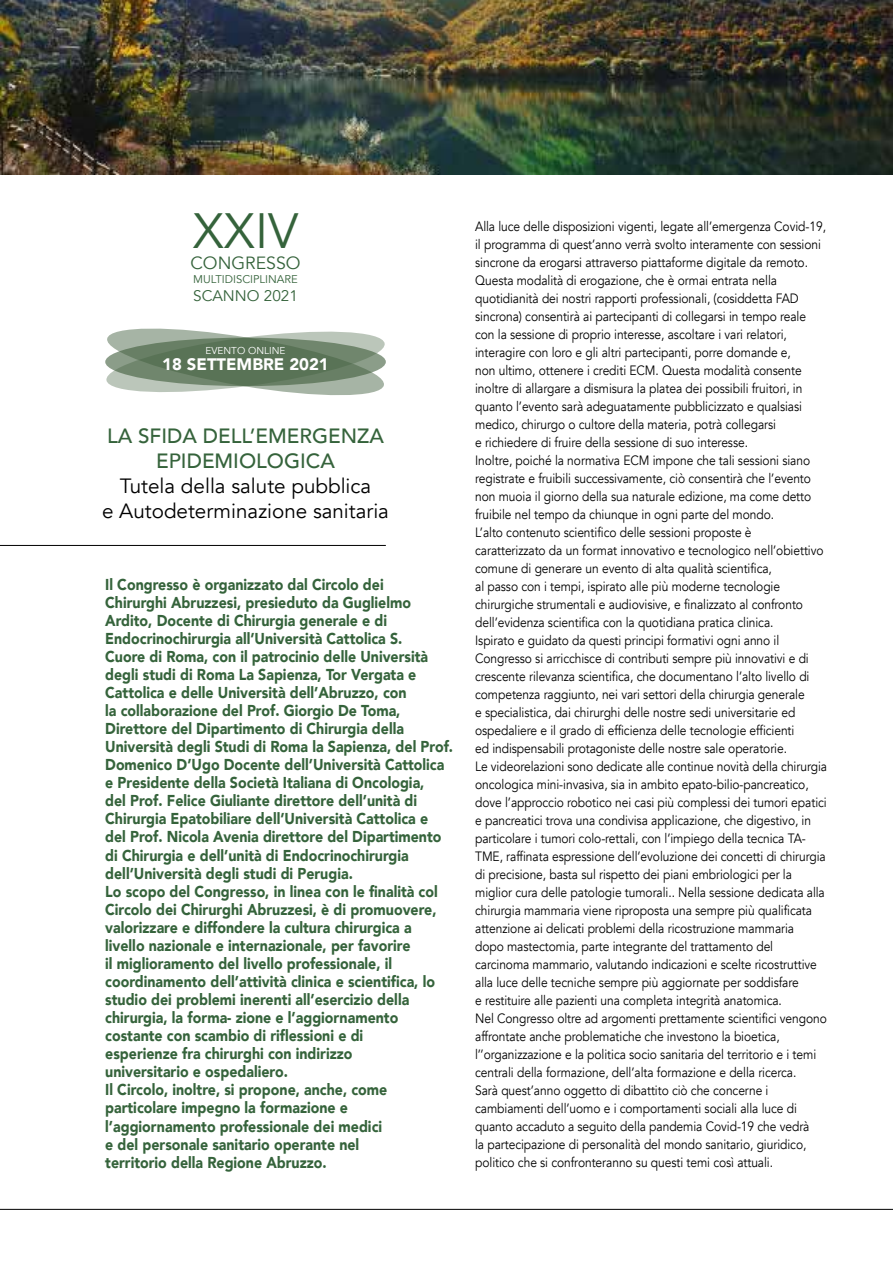
<style>
.page{position:relative;width:893px;height:1263px;background:#fff}
.page>*{position:absolute;margin:0;border:0;box-sizing:border-box;transform-origin:0 0}
.t1{font:49.5px "Avenir";color:#35633b}
.t2{font:20.7px/24.8px "Avenir";color:#000;text-align:center}
.t3{font:500 20.7px/24.8px "Avenir";color:#35633b;text-align:center}
.t4{font:17.7px "Avenir";color:#35633b}
.t5{font:900 16.65px "Avenir";color:#fff}
.t6{font:900 15.75px/18px "Avenir";color:#35633b;scale:.9 1}
.t7{font:15.3px "Avenir";color:#35633b}
.t8{font:13.5px/18px "Avenir";letter-spacing:-.005em;color:#000;scale:.89 1}
.t9{font:11.25px "Avenir";color:#35633b}
.t10{font:10.05px "Avenir";color:#fff}
</style>
<div class="page">
<img style="left:0;top:0;width:893px;height:174px">
<svg style="left:105px;top:328px;width:281px;height:67px;background:#90a18e"></svg>
<hr style="left:0;top:1209px;width:893px;height:1px;background:#000">
<hr style="left:0;top:545px;width:386px;height:1px;background:#000">
<h1 class="t1" style="left:193px;top:201px;width:107px">XXIV</h1>
<h3 class="t4" style="left:191px;top:253px;width:112px">CONGRESSO</h3>
<p class="t9" style="left:193px;top:272px;width:106px">MULTIDISCIPLINARE</p>
<p class="t7" style="left:193px;top:287px;width:106px">SCANNO 2021</p>
<p class="t10" style="left:206px;top:344px;width:82px">EVENTO ONLINE</p>
<p class="t5" style="left:162px;top:350px;width:168px">18 SETTEMBRE 2021</p>
<h2 class="t3" style="left:107px;top:423px;width:278px">LA SFIDA DELL’EMERGENZA<br>EPIDEMIOLOGICA</h2>
<h2 class="t2" style="left:102px;top:474px;width:288px">Tutela della salute pubblica<br>e Autodeterminazione sanitaria</h2>
<p class="t6" style="left:105px;top:575px;width:388px">Il Congresso è organizzato dal Circolo dei<br>Chirurghi Abruzzesi, presieduto da Guglielmo Ardito, Docente di Chirurgia generale e di Endocrinochirurgia all’Università Cattolica S.<br>Cuore di Roma, con il patrocinio delle Università degli studi di Roma La Sapienza, Tor Vergata e Cattolica e delle Università dell’Abruzzo, con<br>la collaborazione del Prof. Giorgio De Toma, Direttore del Dipartimento di Chirurgia della Università degli Studi di Roma la Sapienza, del Prof.<br>Domenico D’Ugo Docente dell’Università Cattolica e Presidente della Società Italiana di Oncologia,<br>del Prof. Felice Giuliante direttore dell’unità di Chirurgia Epatobiliare dell’Università Cattolica e<br>del Prof. Nicola Avenia direttore del Dipartimento di Chirurgia e dell’unità di Endocrinochirurgia dell’Università degli studi di Perugia.<br>Lo scopo del Congresso, in linea con le finalità col Circolo dei Chirurghi Abruzzesi, è di promuovere, valorizzare e diffondere la cultura chirurgica a livello nazionale e internazionale, per favorire<br>il miglioramento del livello professionale, il coordinamento dell’attività clinica e scientifica, lo studio dei problemi inerenti all’esercizio della chirurgia, la forma- zione e l’aggiornamento costante con scambio di riflessioni e di<br>esperienze fra chirurghi con indirizzo<br>universitario e ospedaliero.<br>Il Circolo, inoltre, si propone, anche, come particolare impegno la formazione e l’aggiornamento professionale dei medici<br>e del personale sanitario operante nel<br>territorio della Regione Abruzzo.</p>
<p class="t8" style="left:475px;top:217px;width:397px">Alla luce delle disposizioni vigenti, legate all’emergenza Covid-19, il programma di quest’anno verrà svolto interamente con sessioni sincrone da erogarsi attraverso piattaforme digitale da remoto.<br>Questa modalità di erogazione, che è ormai entrata nella quotidianità dei nostri rapporti professionali, (cosiddetta FAD sincrona) consentirà ai partecipanti di collegarsi in tempo reale con la sessione di proprio interesse, ascoltare i vari relatori, interagire con loro e gli altri partecipanti, porre domande e,<br>non ultimo, ottenere i crediti ECM. Questa modalità consente inoltre di allargare a dismisura la platea dei possibili fruitori, in quanto l’evento sarà adeguatamente pubblicizzato e qualsiasi medico, chirurgo o cultore della materia, potrà collegarsi<br>e richiedere di fruire della sessione di suo interesse.<br>Inoltre, poiché la normativa ECM impone che tali sessioni siano registrate e fruibili successivamente, ciò consentirà che l’evento non muoia il giorno della sua naturale edizione, ma come detto fruibile nel tempo da chiunque in ogni parte del mondo.<br>L’alto contenuto scientifico delle sessioni proposte è<br>caratterizzato da un format innovativo e tecnologico nell’obiettivo comune di generare un evento di alta qualità scientifica,<br>al passo con i tempi, ispirato alle più moderne tecnologie chirurgiche strumentali e audiovisive, e finalizzato al confronto dell’evidenza scientifica con la quotidiana pratica clinica.<br>Ispirato e guidato da questi principi formativi ogni anno il Congresso si arricchisce di contributi sempre più innovativi e di crescente rilevanza scientifica, che documentano l’alto livello di competenza raggiunto, nei vari settori della chirurgia generale<br>e specialistica, dai chirurghi delle nostre sedi universitarie ed ospedaliere e il grado di efficienza delle tecnologie efficienti<br>ed indispensabili protagoniste delle nostre sale operatorie.<br>Le videorelazioni sono dedicate alle continue novità della chirurgia oncologica mini-invasiva, sia in ambito epato-bilio-pancreatico, dove l’approccio robotico nei casi più complessi dei tumori epatici e pancreatici trova una condivisa applicazione, che digestivo, in particolare i tumori colo-rettali, con l’impiego della tecnica TA-TME, raffinata espressione dell’evoluzione dei concetti di chirurgia di precisione, basta sul rispetto dei piani embriologici per la miglior cura delle patologie tumorali.. Nella sessione dedicata alla chirurgia mammaria viene riproposta una sempre più qualificata attenzione ai delicati problemi della ricostruzione mammaria<br>dopo mastectomia, parte integrante del trattamento del carcinoma mammario, valutando indicazioni e scelte ricostruttive alla luce delle tecniche sempre più aggiornate per soddisfare<br>e restituire alle pazienti una completa integrità anatomica.<br>Nel Congresso oltre ad argomenti prettamente scientifici vengono affrontate anche problematiche che investono la bioetica, l’’organizzazione e la politica socio sanitaria del territorio e i temi centrali della formazione, dell’alta formazione e della ricerca.<br>Sarà quest’anno oggetto di dibattito ciò che concerne i cambiamenti dell’uomo e i comportamenti sociali alla luce di quanto accaduto a seguito della pandemia Covid-19 che vedrà<br>la partecipazione di personalità del mondo sanitario, giuridico, politico che si confronteranno su questi temi così attuali.</p>
</div>
